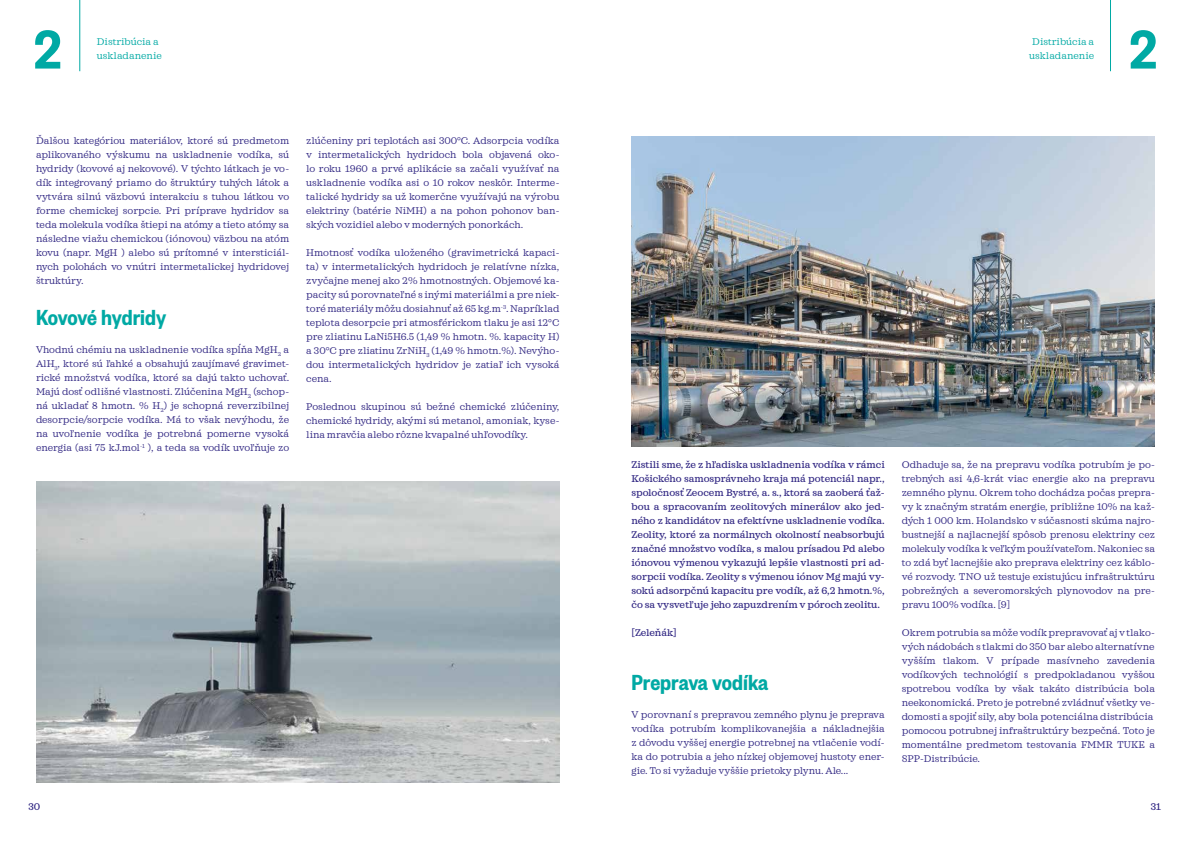
<style>
.page{position:relative;width:1191px;height:842px;background:#fff}
.page>*{position:absolute;margin:0;border:0;box-sizing:border-box;transform-origin:0 0}
.t1{font:600 60px "Founders Grotesk Condensed";color:#00a9a4}
.t2{font:600 24px "Founders Grotesk Condensed";letter-spacing:-.005em;color:#00a9a4}
.t3{font:10px/14px "Sagona";color:#312783;text-align:justify}
.t4{font:500 10px/14px "Sagona";color:#312783;text-align:justify}
.t5{font:10px/14px "Sagona";color:#00a9a4}
</style>
<div class="page">
<hr style="left:79px;top:0;width:1px;height:71px;background:#00a9a4">
<hr style="left:1110px;top:0;width:1px;height:71px;background:#00a9a4">
<img style="left:36px;top:481px;width:523px;height:301px">
<img style="left:631px;top:136px;width:523px;height:310px">
<h1 class="t1" style="left:34px;top:13px;width:28px">2</h1>
<p class="t5" style="left:97px;top:35px;width:67px">Distribúcia a uskladanenie</p>
<p class="t5" style="left:1032px;top:35px;width:63px">Distribúcia a</p>
<p class="t5" style="left:1029px;top:49px;width:67px">uskladanenie</p>
<p class="t3" style="left:36px;top:134px;width:255px">Ďalšou kategóriou materiálov, ktoré sú predmetom aplikovaného výskumu na uskladnenie vodíka, sú hydridy (kovové aj nekovové). V týchto látkach je vo&shy;dík integrovaný priamo do štruktúry tuhých látok a vytvára silnú väzbovú interakciu s tuhou látkou vo forme chemickej sorpcie. Pri príprave hydridov sa teda molekula vodíka štiepi na atómy a tieto atómy sa následne viažu chemickou (iónovou) väzbou na atóm kovu (napr. MgH ) alebo sú prítomné v intersticiál&shy;nych polohách vo vnútri intermetalickej hydridovej štruktúry.</p>
<h2 class="t2" style="left:36px;top:303px;width:132px">Kovové hydridy</h2>
<p class="t3" style="left:36px;top:343px;width:255px">Vhodnú chémiu na uskladnenie vodíka spĺňa MgH<sub>2</sub> a AlH<sub>3</sub>, ktoré sú ľahké a obsahujú zaujímavé gravimet&shy;rické množstvá vodíka, ktoré sa dajú takto uchovať.<br>Majú dosť odlišné vlastnosti. Zlúčenina MgH<sub>2</sub> (schop&shy;ná ukladať 8 hmotn. % H<sub>2</sub>) je schopná reverzibilnej desorpcie/sorpcie vodíka. Má to však nevýhodu, že na uvoľnenie vodíka je potrebná pomerne vysoká energia (asi 75 kJ.mol<sup>-1</sup> ), a teda sa vodík uvoľňuje zo</p>
<p class="t3" style="left:306px;top:134px;width:255px">zlúčeniny pri teplotách asi 300°C. Adsorpcia vodíka v intermetalických hydridoch bola objavená oko&shy;lo roku 1960 a prvé aplikácie sa začali využívať na uskladnenie vodíka asi o 10 rokov neskôr. Interme&shy;talické hydridy sa už komerčne využívajú na výrobu elektriny (batérie NiMH) a na pohon pohonov ban&shy;ských vozidiel alebo v moderných ponorkách.</p>
<p class="t3" style="left:306px;top:246px;width:255px">Hmotnosť vodíka uloženého (gravimetrická kapaci&shy;ta) v intermetalických hydridoch je relatívne nízka, zvyčajne menej ako 2% hmotnostných. Objemové ka&shy;pacity sú porovnateľné s inými materiálmi a pre niek&shy;toré materiály môžu dosiahnuť až 65 kg.m<sup>-3</sup>. Napríklad teplota desorpcie pri atmosférickom tlaku je asi 12°C pre zliatinu LaNi5H6.5 (1,49 % hmotn. %. kapacity H) a 30°C pre zliatinu ZrNiH<sub>3</sub> (1,49 % hmotn.%). Nevýho&shy;dou intermetalických hydridov je zatiaľ ich vysoká cena.</p>
<p class="t3" style="left:306px;top:400px;width:255px">Poslednou skupinou sú bežné chemické zlúčeniny, chemické hydridy, akými sú metanol, amoniak, kyse&shy;lina mravčia alebo rôzne kvapalné uhľovodíky.</p>
<h1 class="t1" style="left:1129px;top:13px;width:28px">2</h1>
<p class="t4" style="left:631px;top:458px;width:255px">Zistili sme, že z hľadiska uskladnenia vodíka v rámci Košického samosprávneho kraja má potenciál napr., spoločnosť Zeocem Bystré, a. s., ktorá sa zaoberá ťaž&shy;bou a spracovaním zeolitových minerálov ako jed&shy;ného z kandidátov na efektívne uskladnenie vodíka.<br>Zeolity, ktoré za normálnych okolností neabsorbujú značné množstvo vodíka, s malou prísadou Pd alebo iónovou výmenou vykazujú lepšie vlastnosti pri ad&shy;sorpcii vodíka. Zeolity s výmenou iónov Mg majú vy&shy;sokú adsorpčnú kapacitu pre vodík, až 6,2 hmotn.%, čo sa vysvetľ uje jeho zapuzdrením v póroch zeolitu.</p>
<p class="t4" style="left:631px;top:626px;width:47px">[Zeleňák]</p>
<h2 class="t2" style="left:631px;top:668px;width:138px">Preprava vodíka</h2>
<p class="t3" style="left:631px;top:708px;width:255px">V porovnaní s prepravou zemného plynu je preprava vodíka potrubím komplikovanejšia a nákladnejšia z dôvodu vyššej energie potrebnej na vtlačenie vodí&shy;ka do potrubia a jeho nízkej objemovej hustoty ener&shy;gie. To si vyžaduje vyššie prietoky plynu. Ale...</p>
<p class="t3" style="left:901px;top:458px;width:255px">Odhaduje sa, že na prepravu vodíka potrubím je po&shy;trebných asi 4,6-krát viac energie ako na prepravu zemného plynu. Okrem toho dochádza počas prepra&shy;vy k značným stratám energie, približne 10% na kaž&shy;dých 1 000 km. Holandsko v súčasnosti skúma najro&shy;bustnejší a najlacnejší spôsob prenosu elektriny cez molekuly vodíka k veľkým používateľom. Nakoniec sa to zdá byť lacnejšie ako preprava elektriny cez káblo&shy;vé rozvody. TNO už testuje existujúcu infraštruktúru pobrežných a severomorských plynovodov na pre&shy;pravu 100% vodíka. [9]</p>
<p class="t3" style="left:901px;top:626px;width:255px;text-align:left">Okrem potrubia sa môže vodík prepravovať aj v tlako&shy;vých nádobách s tlakmi do 350 bar alebo alternatívne vyšším tlakom. V prípade masívneho zavedenia vodíkových technológií s predpokladanou vyššou spotrebou vodíka by však takáto distribúcia bola neekonomická. Preto je potrebné zvládnuť všetky ve&shy;domosti a spojiť sily, aby bola potenciálna distribúcia pomocou potrubnej infraštruktúry bezpečná. Toto je momentálne predmetom testovania FMMR TUKE a SPP-Distribúcie.</p>
<p class="t4" style="left:28px;top:799px;width:13px">30</p>
<p class="t4" style="left:1150px;top:799px;width:12px">31</p>
</div>
